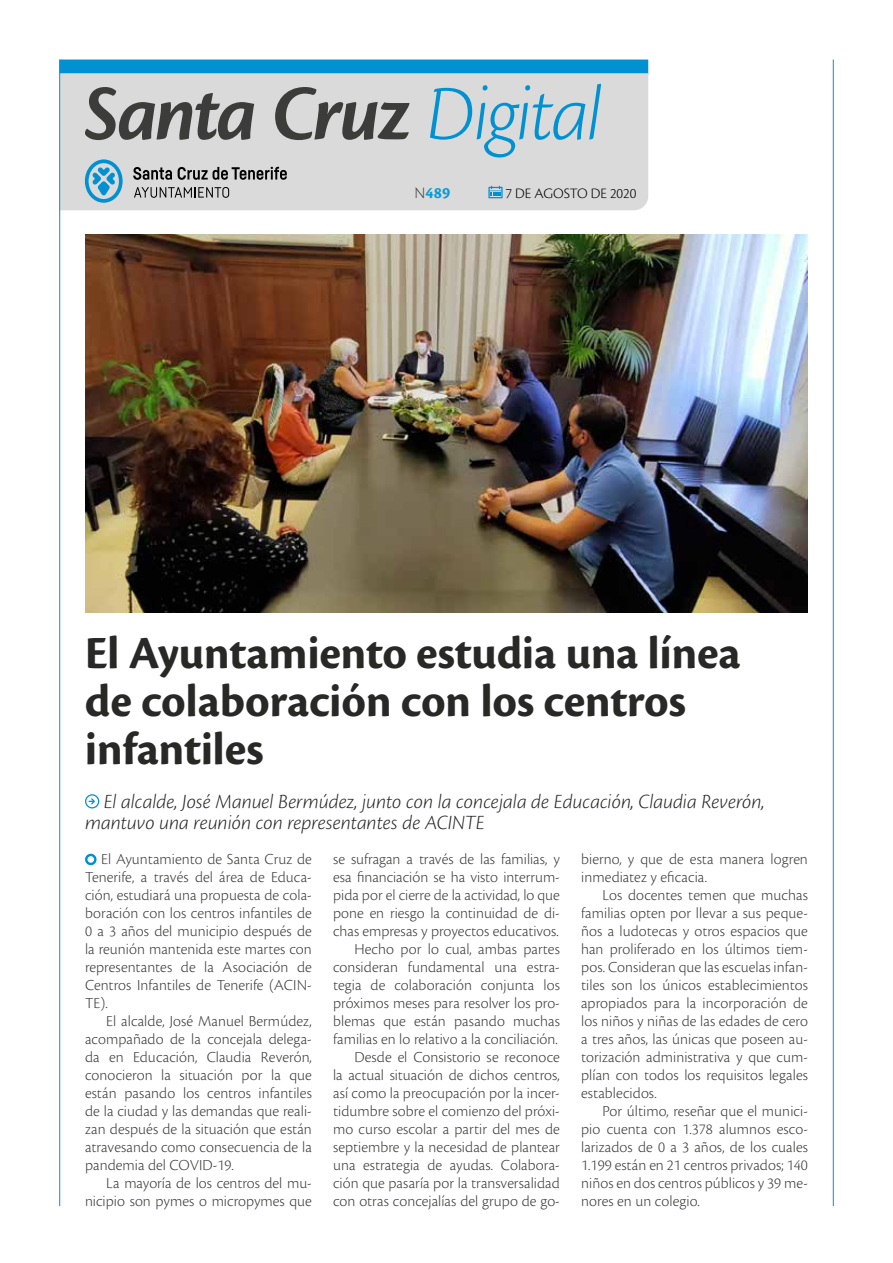
<style>
.page{position:relative;width:893px;height:1263px;background:#fff}
.page>*{position:absolute;margin:0;border:0;box-sizing:border-box;transform-origin:0 0}
.t1{font:81px "Cronos Pro Bold Disp It";letter-spacing:-.03em;color:#3c3c3b}
.t2{font:700 48px/48px "Cronos Pro";letter-spacing:-.005em;color:#282827}
.t3{font:italic 300 21px/21px "Cronos Pro";letter-spacing:-.005em;color:#282827}
.t4{font:700 16.5px "Cronos Pro";color:#079bd8}
.t5{font:300 15.9px/18px "Cronos Pro";letter-spacing:.005em;color:#3c3c3b;text-align:justify}
.t6{font:300 15px "Cronos Pro";color:#000}
.s1{font-family:"Cronos Pro";font-weight:300;font-style:italic;color:#0091d3}
.s2{font-weight:300;color:#3c3c3b}
</style>
<div class="page">
<div style="left:60px;top:60px;width:588px;height:15px;background:#0091d3"></div>
<div style="left:60px;top:72px;width:589px;height:139px;background:#dadada"></div>
<svg style="left:488px;top:186px;width:15px;height:12px"></svg>
<svg style="left:85px;top:159px;width:38px;height:44px;background:#7abad6"></svg>
<svg style="left:133px;top:167px;width:39px;height:13px"></svg>
<svg style="left:178px;top:167px;width:109px;height:13px"></svg>
<svg style="left:134px;top:187px;width:95px;height:11px"></svg>
<hr style="left:833px;top:60px;width:1px;height:1146px;background:#0091d3">
<hr style="left:59px;top:60px;width:1px;height:1146px;background:#0091d3">
<svg style="left:85px;top:853px;width:12px;height:13px"></svg>
<img style="left:85px;top:234px;width:723px;height:378px">
<svg style="left:85px;top:794px;width:14px;height:14px"></svg>
<h1 class="t1" style="left:85px;top:67px;width:519px">Santa Cruz <span class="s1">Digital</span></h1>
<p class="t4" style="left:414px;top:184px;width:38px"><span class="s2">N</span>489</p>
<p class="t6" style="left:506px;top:185px;width:132px">7 DE AGOSTO DE 2020</p>
<h2 class="t2" style="left:85px;top:629px;width:657px">El Ayuntamiento estudia una línea de colaboración con los centros infantiles</h2>
<h3 class="t3" style="left:85px;top:791px;width:681px;text-indent:19px">El alcalde, José Manuel Bermúdez, junto con la concejala de Educación, Claudia Reverón, mantuvo una reunión con representantes de ACINTE</h3>
<p class="t5" style="left:85px;top:850px;width:228px;text-indent:16px">El Ayuntamiento de Santa Cruz de Tenerife, a través del área de Educa&shy;ción, estudiará una propuesta de cola&shy;boración con los centros infantiles de 0 a 3 años del municipio después de la reunión mantenida este martes con representantes de la Asociación de Centros Infantiles de Tenerife (ACIN-TE).</p>
<p class="t5" style="left:85px;top:1012px;width:228px;text-indent:21px">El alcalde, José Manuel Bermúdez, acompañado de la concejala delega&shy;da en Educación, Claudia Reverón, conocieron la situación por la que están pasando los centros infantiles de la ciudad y las demandas que reali&shy;zan después de la situación que están atravesando como consecuencia de la pandemia del COVID-19.</p>
<p class="t5" style="left:85px;top:1174px;width:228px;text-align:right">La mayoría de los centros del mu&shy;nicipio son pymes o micropymes que</p>
<p class="t5" style="left:333px;top:850px;width:228px;text-align:right">se sufragan a través de las familias, y esa financiación se ha visto interrum&shy;pida por el cierre de la actividad, lo que pone en riesgo la continuidad de di&shy;chas empresas y proyectos educativos.<br>Hecho por lo cual, ambas partes consideran fundamental una estra&shy;tegia de colaboración conjunta los próximos meses para resolver los pro&shy;blemas que están pasando muchas familias en lo relativo a la conciliación.<br>Desde el Consistorio se reconoce<br>la actual situación de dichos centros, así como la preocupación por la incer&shy;tidumbre sobre el comienzo del próxi&shy;mo curso escolar a partir del mes de septiembre y la necesidad de plantear una estrategia de ayudas. Colabora&shy;ción que pasaría por la transversalidad con otras concejalías del grupo de go-</p>
<p class="t5" style="left:581px;top:850px;width:228px">bierno, y que de esta manera logren inmediatez y eficacia.</p>
<p class="t5" style="left:581px;top:886px;width:228px;text-indent:21px">Los docentes temen que muchas familias opten por llevar a sus peque&shy;ños a ludotecas y otros espacios que han proliferado en los últimos tiem&shy;pos. Consideran que las escuelas infan&shy;tiles son los únicos establecimientos apropiados para la incorporación de los niños y niñas de las edades de cero a tres años, las únicas que poseen au&shy;torización administrativa y que cum&shy;plían con todos los requisitos legales establecidos.</p>
<p class="t5" style="left:581px;top:1102px;width:228px;text-indent:21px">Por último, reseñar que el munici&shy;pio cuenta con 1.378 alumnos esco&shy;larizados de 0 a 3 años, de los cuales 1.199 están en 21 centros privados; 140 niños en dos centros públicos y 39 me&shy;nores en un colegio.</p>
</div>
